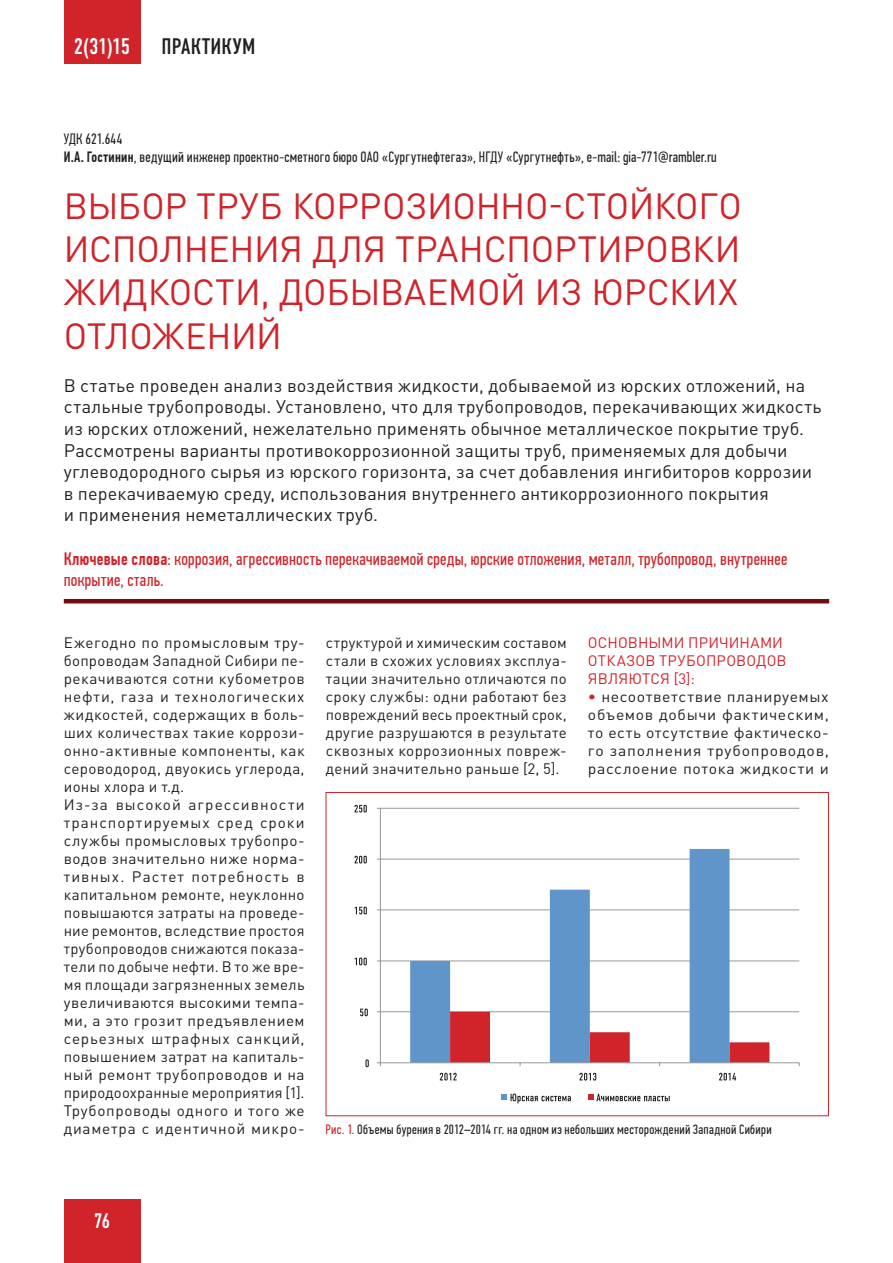
<style>
.page{position:relative;width:893px;height:1263px;background:#fff}
.page>*{position:absolute;margin:0;border:0;box-sizing:border-box;transform-origin:0 0}
.t1{font:36px/43.2px "DIN Pro";letter-spacing:-.01em;color:#d1232a;text-align:justify}
.t2{font:22.5px "DIN Condensed C";letter-spacing:.02em;color:#231f20}
.t3{font:22.5px "DIN Condensed C";color:#fff}
.t4{font:21px "DIN Condensed C";color:#fff}
.t5{font:18px/21.6px "DIN Pro";letter-spacing:.01em;color:#231f20}
.kluch_slova{font:18px/21.6px "PF Din Text Comp Pro";letter-spacing:.015em;color:#d1232a}
.body{font:15px/18px "DIN Pro";letter-spacing:.03em;color:#231f20;text-align:justify}
.body-2{font:15px/18px "DIN Pro";letter-spacing:.03em;color:#231f20;text-align:justify;scale:1.05 1}
.avtor{font:15px "PF Din Text Comp Pro";letter-spacing:.02em;color:#231f20}
.podzag_text{font:15px/18px "DIN Pro";letter-spacing:.01em;color:#d1232a}
.podpisi_foto{font:13.5px "PF Din Text Comp Pro";letter-spacing:.025em;color:#231f20}
.s1{font-weight:500}
.s2{color:#d1232a}
</style>
<div class="page">
<div style="left:64px;top:1199px;width:76px;height:64px;background:#d1232a"></div>
<div style="left:64px;top:0;width:76px;height:64px;background:#d1232a"></div>
<hr style="left:380px;top:1011px;width:419px;height:1px;background:#989898">
<hr style="left:380px;top:960px;width:419px;height:1px;background:#989898">
<hr style="left:380px;top:909px;width:419px;height:1px;background:#989898">
<hr style="left:380px;top:859px;width:419px;height:1px;background:#989898">
<hr style="left:380px;top:808px;width:419px;height:1px;background:#989898">
<svg style="left:410px;top:849px;width:319px;height:213px"></svg>
<hr style="left:380px;top:808px;width:1px;height:255px;background:#989898">
<hr style="left:380px;top:1062px;width:419px;height:1px;background:#989898">
<svg style="left:450px;top:1012px;width:319px;height:54px"></svg>
<svg style="left:365px;top:1059px;width:4px;height:8px"></svg>
<svg style="left:360px;top:1008px;width:8px;height:8px"></svg>
<svg style="left:355px;top:957px;width:12px;height:8px"></svg>
<svg style="left:355px;top:907px;width:12px;height:7px"></svg>
<svg style="left:354px;top:856px;width:13px;height:7px"></svg>
<svg style="left:354px;top:805px;width:13px;height:7px"></svg>
<svg style="left:440px;top:1073px;width:17px;height:7px"></svg>
<svg style="left:579px;top:1073px;width:17px;height:7px"></svg>
<svg style="left:719px;top:1073px;width:17px;height:7px"></svg>
<svg style="left:501px;top:1093px;width:70px;height:10px"></svg>
<svg style="left:588px;top:1094px;width:82px;height:7px"></svg>
<div style="left:326px;top:792px;width:503px;height:324px;border:1px solid #d1232a"></div>
<hr style="left:64px;top:599px;width:765px;height:4px;background:#770c0e">
<h2 class="t3" style="left:74px;top:34px;width:58px">2(31)15</h2>
<h2 class="t2" style="left:162px;top:34px;width:95px">ПРАКТИКУМ</h2>
<p class="avtor" style="left:64px;top:131px;width:60px">УДК 621.644</p>
<p class="avtor" style="left:64px;top:149px;width:654px"><span class="s1">И.А. Гостинин</span>, ведущий инженер проектно-сметного бюро ОАО «Сургутнефтегаз», НГДУ «Сургутнефть», e-mail: gia-771@rambler.ru</p>
<p class="t1" style="left:64px;top:183px;width:679px">ВЫБОР ТРУБ КОРРОЗИОННО-СТОЙКОГО ИСПОЛНЕНИЯ ДЛЯ ТРАНСПОРТИРОВКИ ЖИДКОСТИ, ДОБЫВАЕМОЙ ИЗ ЮРСКИХ ОТЛОЖЕНИЙ</p>
<p class="t5" style="left:64px;top:374px;width:759px">В статье проведен анализ воздействия жидкости, добываемой из юрских отложений, на стальные трубопроводы. Установлено, что для трубопроводов, перекачивающих жидкость из юрских отложений, нежелательно применять обычное металлическое покрытие труб.<br>Рассмотрены варианты противокоррозионной защиты труб, применяемых для добычи углеводородного сырья из юрского горизонта, за счет добавления ингибиторов коррозии в перекачиваемую среду, использования внутреннего антикоррозионного покрытия<br>и применения неметаллических труб.</p>
<p class="kluch_slova" style="left:64px;top:548px;width:725px"><span class="s1">Ключевые слова</span>: коррозия, агрессивность перекачиваемой среды, юрские отложения, металл, трубопровод, внутреннее покрытие, сталь.</p>
<p class="body" style="left:64px;top:633px;width:242px">Ежегодно по промысловым тру&shy;бопроводам Западной Сибири пе&shy;рекачиваются сотни кубометров нефти, газа и технологических жидкостей, содержащих в боль&shy;ших количествах такие коррози&shy;онно-активные компоненты, как сероводород, двуокись углерода, ионы хлора и т.д.</p>
<p class="body" style="left:64px;top:795px;width:242px">Из-за высокой агрессивности транспортируемых сред сроки службы промысловых трубопро&shy;водов значительно ниже норма&shy;тивных. Растет потребность в капитальном ремонте, неуклонно повышаются затраты на проведе&shy;ние ремонтов, вследствие простоя трубопроводов снижаются показа&shy;тели по добыче нефти. В то же вре&shy;мя площади загрязненных земель увеличиваются высокими темпа&shy;ми, а это грозит предъявлением серьезных штрафных санкций, повышением затрат на капиталь&shy;ный ремонт трубопроводов и на природоохранные мероприятия [1].</p>
<p class="body" style="left:64px;top:1101px;width:242px">Трубопроводы одного и того же диаметра с идентичной микро-</p>
<p class="body" style="left:326px;top:633px;width:242px">структурой и химическим составом стали в схожих условиях эксплуа&shy;тации значительно отличаются по сроку службы: одни работают без повреждений весь проектный срок, другие разрушаются в результате сквозных коррозионных повреж&shy;дений значительно раньше [2, 5].</p>
<p class="podzag_text" style="left:588px;top:633px;width:200px">ОСНОВНЫМИ ПРИЧИНАМИ<br>ОТКАЗОВ ТРУБОПРОВОДОВ<br>ЯВЛЯЮТСЯ [3]:</p>
<p class="body-2" style="left:588px;top:687px;width:231px"><span class="s2">•</span> несоответствие планируемых объемов добычи фактическим, то есть отсутствие фактическо&shy;го заполнения трубопроводов, расслоение потока жидкости и</p>
<p class="podpisi_foto" style="left:326px;top:1122px;width:448px"><span class="s2">Рис. 1.</span> Объемы бурения в 2012–2014 гг. на одном из небольших месторождений Западной Сибири</p>
<h3 class="t4" style="left:94px;top:1208px;width:18px">76</h3>
</div>
